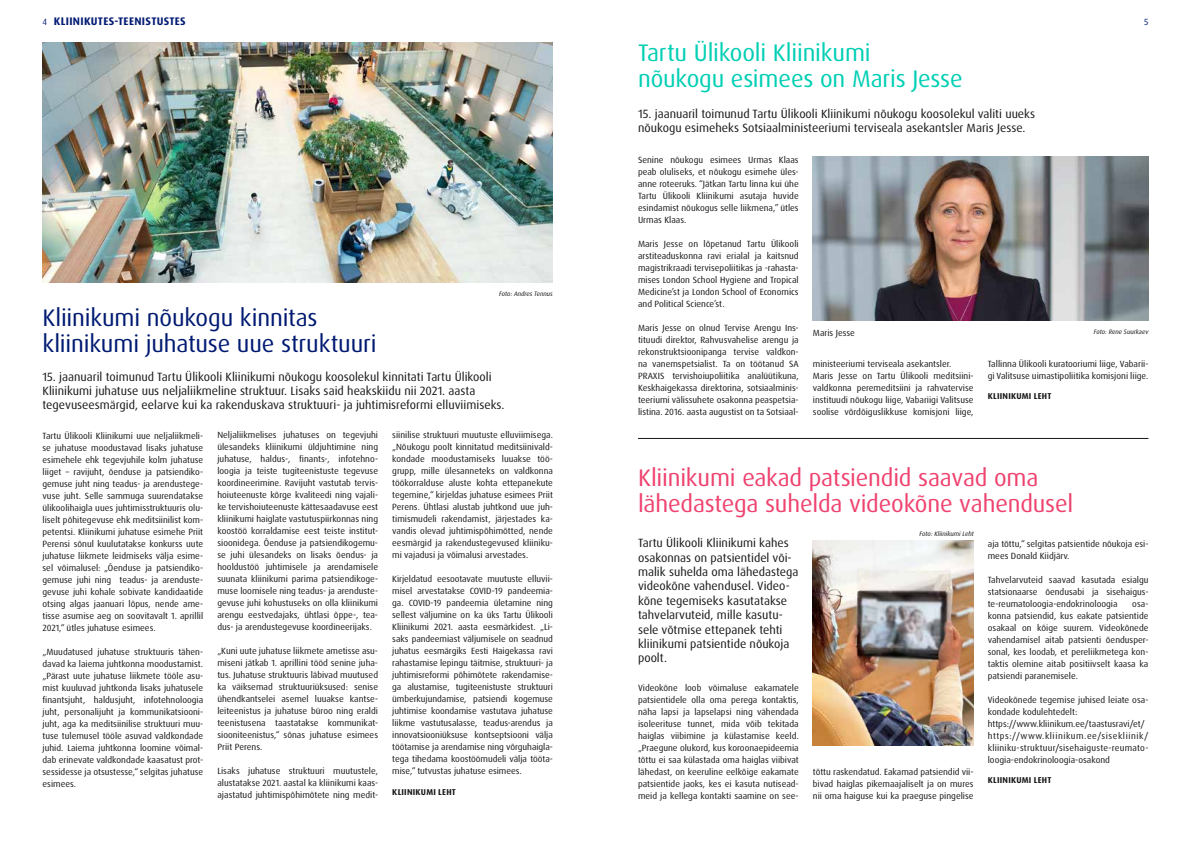
<style>
.page{position:relative;width:1191px;height:842px;background:#fff}
.page>*{position:absolute;margin:0;border:0;box-sizing:border-box;transform-origin:0 0}
.t1{font:24px/26px "Dax Pro";letter-spacing:-.005em;color:#ef426f}
.t2{font:24px/26px "Dax Pro";letter-spacing:-.005em;color:#001a72}
.t3{font:24px/26px "Dax Pro";letter-spacing:-.005em;color:#00cfb4}
.t4{font:12px/14.4px "Dax Pro";color:#151616}
.t5{font:700 11px "Dax Pro";letter-spacing:.025em;color:#001a72}
.t6{font:9px/12px "Dax Pro";color:#151616;text-align:justify}
.t7{font:9px "Dax Pro";color:#001a72}
.t8{font:700 8.5px "Dax Pro";letter-spacing:.03em;color:#151616}
.t9{font:italic 6.4px "Dax Pro";color:#151616}
</style>
<div class="page">
<hr style="left:638px;top:438px;width:510px;height:1px;background:#151616">
<img style="left:813px;top:541px;width:160px;height:204px">
<img style="left:43px;top:43px;width:510px;height:240px">
<img style="left:813px;top:156px;width:335px;height:165px">
<p class="t5" style="left:54px;top:14px;width:133px">KLIINIKUTES-TEENISTUSTES</p>
<p class="t7" style="left:43px;top:16px;width:6px">4</p>
<p class="t7" style="left:1144px;top:16px;width:6px">5</p>
<p class="t9" style="left:499px;top:290px;width:55px">Foto: Andres Tennus</p>
<h1 class="t2" style="left:43px;top:305px;width:336px">Kliinikumi nõukogu kinnitas kliinikumi juhatuse uue struktuuri</h1>
<p class="t4" style="left:43px;top:369px;width:463px">15. jaanuaril toimunud Tartu Ülikooli Kliinikumi nõukogu koosolekul kinnitati Tartu Ülikooli<br>Kliinikumi juhatuse uus neljaliikmeline struktuur. Lisaks said heakskiidu nii 2021. aasta tegevuseesmärgid, eelarve kui ka rakenduskava struktuuri- ja juhtimisreformi elluviimiseks.</p>
<p class="t6" style="left:43px;top:429px;width:162px">Tartu Ülikooli Kliinikumi uue neljaliikmeli&shy;se juhatuse moodustavad lisaks juhatuse esimehele ehk tegevjuhile kolm juhatuse liiget – ravijuht, õenduse ja patsiendiko&shy;gemuse juht ning teadus- ja arendustege&shy;vuse juht. Selle sammuga suurendatakse ülikoolihaigla uues juhtimisstruktuuris olu&shy;liselt põhitegevuse ehk meditsiinilist kom&shy;petentsi. Kliinikumi juhatuse esimehe Priit Perensi sõnul kuulutatakse konkurss uute juhatuse liikmete leidmiseks välja esime&shy;sel võimalusel: „Õenduse ja patsiendiko&shy;gemuse juhi ning teadus- ja arenduste&shy;gevuse juhi kohale sobivate kandidaatide otsing algas jaanuari lõpus, nende ame&shy;tisse asumise aeg on soovitavalt 1. aprillil 2021,“ ütles juhatuse esimees.</p>
<p class="t6" style="left:43px;top:645px;width:162px">„Muudatused juhatuse struktuuris tähen&shy;davad ka laiema juhtkonna moodustamist. „Pärast uute juhatuse liikmete tööle asu&shy;mist kuuluvad juhtkonda lisaks juhatusele finantsjuht, haldusjuht, infotehnoloogia juht, personalijuht ja kommunikatsiooni&shy;juht, aga ka meditsiinilise struktuuri muu&shy;tuse tulemusel tööle asuvad valdkondade juhid. Laiema juhtkonna loomine võimal&shy;dab erinevate valdkondade kaasatust prot&shy;sessidesse ja otsustesse,“ selgitas juhatuse esimees.</p>
<p class="t6" style="left:217px;top:429px;width:162px">Neljaliikmelises juhatuses on tegevjuhi ülesandeks kliinikumi üldjuhtimine ning juhatuse, haldus-, finants-, infotehno&shy;loogia ja teiste tugiteenistuste tegevuse koordineerimine. Ravijuht vastutab tervis&shy;hoiuteenuste kõrge kvaliteedi ning vajali&shy;ke tervishoiuteenuste kättesaadavuse eest kliinikumi haiglate vastutuspiirkonnas ning koostöö korraldamise eest teiste institut&shy;sioonidega. Õenduse ja patsiendikogemu&shy;se juhi ülesandeks on lisaks õendus- ja hooldustöö juhtimisele ja arendamisele suunata kliinikumi parima patsiendikoge&shy;muse loomisele ning teadus- ja arenduste&shy;gevuse juhi kohustuseks on olla kliinikumi arengu eestvedajaks, ühtlasi õppe-, tea&shy;dus- ja arendustegevuse koordineerijaks.</p>
<p class="t6" style="left:217px;top:645px;width:162px">„Kuni uute juhatuse liikmete ametisse asu&shy;miseni jätkab 1. aprillini tööd senine juha&shy;tus. Juhatuse struktuuris läbivad muutused ka väiksemad struktuuriüksused: senise ühendkantselei asemel luuakse kantse&shy;leiteenistus ja juhatuse büroo ning eraldi teenistusena taastatakse kommunikat&shy;siooniteenistus,“ sõnas juhatuse esimees Priit Perens.</p>
<p class="t6" style="left:217px;top:765px;width:162px">Lisaks juhatuse struktuuri muutustele, alustatakse 2021. aastal ka kliinikumi kaas&shy;ajastatud juhtimispõhimõtete ning medit-</p>
<p class="t6" style="left:392px;top:429px;width:162px">siinilise struktuuri muutuste elluviimisega. „Nõukogu poolt kinnitatud meditsiinivald&shy;kondade moodustamiseks luuakse töö&shy;grupp, mille ülesanneteks on valdkonna töökorralduse aluste kohta ettepanekute tegemine,“ kirjeldas juhatuse esimees Priit Perens. Ühtlasi alustab juhtkond uue juh&shy;timismudeli rakendamist, järjestades ka&shy;vandis olevad juhtimispõhimõtted, nende eesmärgid ja rakendustegevused kliiniku&shy;mi vajadusi ja võimalusi arvestades.</p>
<p class="t6" style="left:392px;top:573px;width:162px">Kirjeldatud eesootavate muutuste elluvii&shy;misel arvestatakse COVID-19 pandeemia&shy;ga. COVID-19 pandeemia ületamine ning sellest väljumine on ka üks Tartu Ülikooli Kliinikumi 2021. aasta eesmärkidest. „Li&shy;saks pandeemiast väljumisele on seadnud juhatus eesmärgiks Eesti Haigekassa ravi rahastamise lepingu täitmise, struktuuri- ja juhtimisreformi põhimõtete rakendamise&shy;ga alustamise, tugiteenistuste struktuuri ümberkujundamise, patsiendi kogemuse juhtimise koondamise vastutava juhatuse liikme vastutusalasse, teadus-arendus ja innovatsiooniüksuse kontseptsiooni välja töötamise ja arendamise ning võrguhaigla&shy;tega tihedama koostöömudeli välja tööta&shy;mise,“ tutvustas juhatuse esimees.</p>
<p class="t8" style="left:392px;top:787px;width:65px">KLIINIKUMI LEHT</p>
<h1 class="t3" style="left:638px;top:40px;width:326px">Tartu Ülikooli Kliinikumi nõukogu esimees on Maris Jesse</h1>
<h2 class="t4" style="left:638px;top:106px;width:398px">15. jaanuaril toimunud Tartu Ülikooli Kliinikumi nõukogu koosolekul valiti uueks nõukogu esimeheks Sotsiaalministeeriumi terviseala asekantsler Maris Jesse.</h2>
<p class="t6" style="left:638px;top:153px;width:162px">Senine nõukogu esimees Urmas Klaas peab oluliseks, et nõukogu esimehe üles&shy;anne roteeruks. “Jätkan Tartu linna kui ühe Tartu Ülikooli Kliinikumi asutaja huvide esindamist nõukogus selle liikmena,” ütles Urmas Klaas.</p>
<p class="t6" style="left:638px;top:237px;width:162px">Maris Jesse on lõpetanud Tartu Ülikooli arstiteaduskonna ravi erialal ja kaitsnud magistrikraadi tervisepoliitikas ja -rahasta&shy;mises London School Hygiene and Tropical Medicine’st ja London School of Economics and Political Science’st.</p>
<p class="t6" style="left:638px;top:321px;width:162px">Maris Jesse on olnud Tervise Arengu Ins&shy;tituudi direktor, Rahvusvahelise arengu ja rekonstruktsioonipanga tervise valdkon&shy;na vanemspetsialist. Ta on töötanud SA PRAXIS tervishoiupoliitika analüütikuna, Keskhaigekassa direktorina, sotsiaalminis&shy;teeriumi välissuhete osakonna peaspetsia&shy;listina. 2016. aasta augustist on ta Sotsiaal-</p>
<p class="t6" style="left:813px;top:327px;width:44px">Maris Jesse</p>
<p class="t9" style="left:1093px;top:328px;width:56px">Foto: Rene Suurkaev</p>
<p class="t6" style="left:813px;top:357px;width:162px;text-align:left">ministeeriumi terviseala asekantsler.<br>Maris Jesse on Tartu Ülikooli meditsiini&shy;valdkonna peremeditsiini ja rahvatervise instituudi nõukogu liige, Vabariigi Valitsuse soolise võrdõiguslikkuse komisjoni liige,</p>
<p class="t6" style="left:987px;top:357px;width:162px">Tallinna Ülikooli kuratooriumi liige, Vabarii&shy;gi Valitsuse uimastipoliitika komisjoni liige.</p>
<p class="t8" style="left:987px;top:391px;width:65px">KLIINIKUMI LEHT</p>
<h1 class="t1" style="left:638px;top:464px;width:437px">Kliinikumi eakad patsiendid saavad oma lähedastega suhelda videokõne vahendusel</h1>
<p class="t4" style="left:638px;top:536px;width:162px">Tartu Ülikooli Kliinikumi kahes osakonnas on patsientidel või&shy;malik suhelda oma lähedastega videokõne vahendusel. Video&shy;kõne tegemiseks kasutatakse tahvelarvuteid, mille kasutu&shy;sele võtmise ettepanek tehti kliinikumi patsientide nõukoja poolt.</p>
<p class="t6" style="left:638px;top:681px;width:162px">Videokõne loob võimaluse eakamatele patsientidele olla oma perega kontaktis, näha lapsi ja lapselapsi ning vähendada isoleerituse tunnet, mida võib tekitada haiglas viibimine ja külastamise keeld. „Praegune olukord, kus koroonaepideemia tõttu ei saa külastada oma haiglas viibivat lähedast, on keeruline eelkõige eakamate patsientide jaoks, kes ei kasuta nutisead&shy;meid ja kellega kontakti saamine on see-</p>
<p class="t9" style="left:919px;top:529px;width:56px">Foto: Kliinikumi Leht</p>
<p class="t6" style="left:813px;top:765px;width:162px">tõttu raskendatud. Eakamad patsiendid vii&shy;bivad haiglas pikemaajaliselt ja on mures nii oma haiguse kui ka praeguse pingelise</p>
<p class="t6" style="left:987px;top:537px;width:162px">aja tõttu,“ selgitas patsientide nõukoja esi&shy;mees Donald Kiidjärv.</p>
<p class="t6" style="left:987px;top:573px;width:162px">Tahvelarvuteid saavad kasutada esialgu statsionaarse õendusabi ja sisehaigus&shy;te-reumatoloogia-endokrinoloogia</p>
<p class="t6" style="left:987px;top:597px;width:162px;text-indent:144px">osa&shy;konna patsiendid, kus eakate patsientide osakaal on kõige suurem. Videokõnede vahendamisel aitab patsienti õendusper&shy;sonal, kes loodab, et pereliikmetega kon&shy;taktis olemine aitab positiivselt kaasa ka patsiendi paranemisele.</p>
<p class="t6" style="left:987px;top:693px;width:162px;text-align:left">Videokõnede tegemise juhised leiate osa&shy;kondade kodulehtedelt: https://www.kliinikum.ee/taastusravi/et/ https://www.kliinikum.ee/sisekliinik/ kliiniku-struktuur/sisehaiguste-reumato&shy;loogia-endokrinoloogia-osakond</p>
<p class="t8" style="left:987px;top:775px;width:65px">KLIINIKUMI LEHT</p>
</div>
